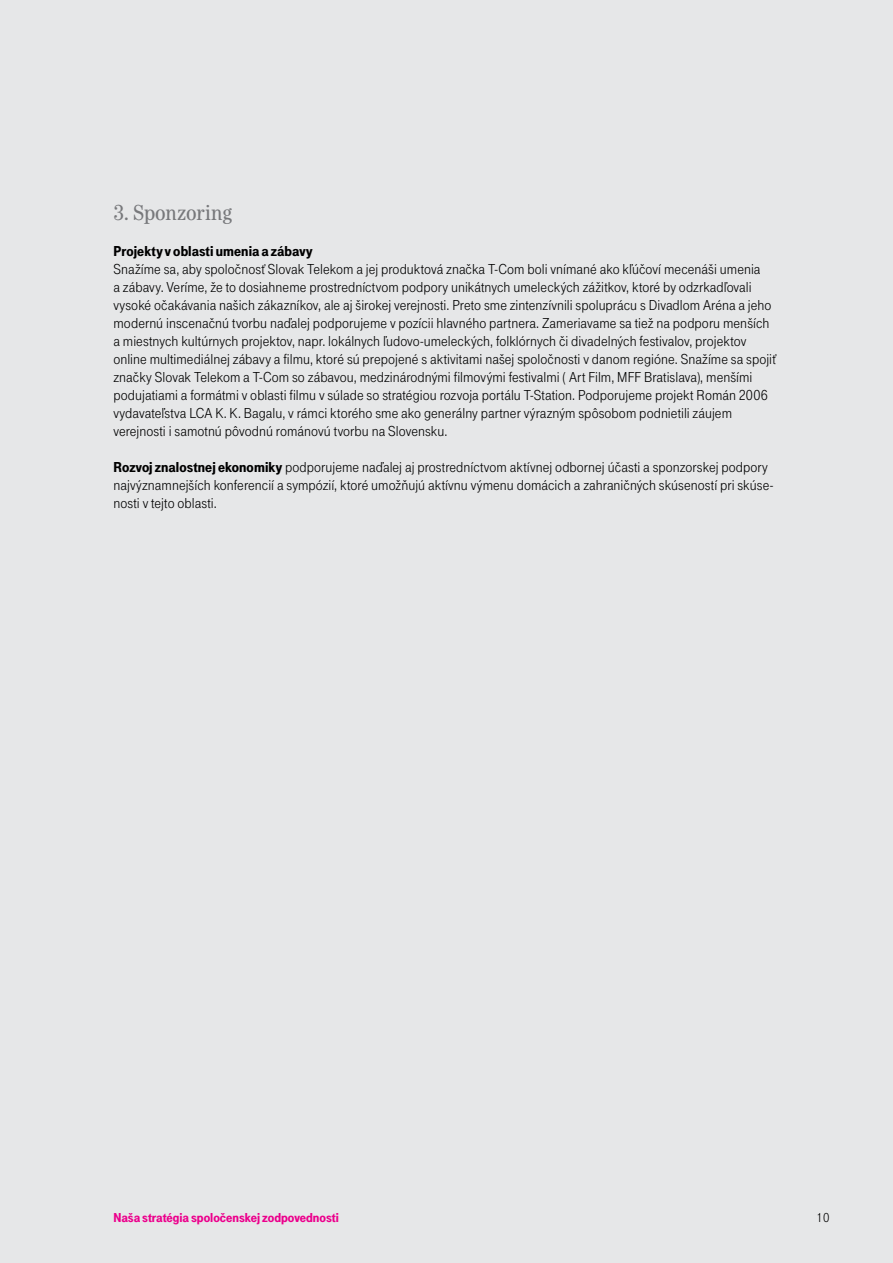
<style>
.page{position:relative;width:893px;height:1263px;background:#e6e7e8}
.page>*{position:absolute;margin:0;border:0;box-sizing:border-box;transform-origin:0 0}
.t1{font:22.5px "Tele Antiqua";color:#77787b}
.t2{font:15px/18px "Tele Grotesk Norm";letter-spacing:.005em;color:#000}
.t3{font:15px "Tele Grotesk Ultr";letter-spacing:.005em;color:#000}
.t4{font:13.5px "Tele Grotesk Ultr";color:#ec008c}
.t5{font:13.5px "Tele Grotesk Norm";color:#000}
.s1{font-family:"Tele Grotesk Ultr"}
</style>
<div class="page">
<h1 class="t1" style="left:113px;top:200px;width:120px">3. Sponzoring</h1>
<p class="t3" style="left:113px;top:242px;width:200px">Projekty v oblasti umenia a zábavy</p>
<p class="t2" style="left:113px;top:260px;width:664px">Snažíme sa, aby spoločnosť Slovak Telekom a jej produktová značka T-Com boli vnímané ako kľúčoví mecenáši umenia<br>a zábavy. Veríme, že to dosiahneme prostredníctvom podpory unikátnych umeleckých zážitkov, ktoré by odzrkadľovali vysoké očakávania našich zákazníkov, ale aj širokej verejnosti. Preto sme zintenzívnili spoluprácu s Divadlom Aréna a jeho modernú inscenačnú tvorbu naďalej podporujeme v pozícii hlavného partnera. Zameriavame sa tiež na podporu menších a miestnych kultúrnych projektov, napr. lokálnych ľudovo-umeleckých, folklórnych či divadelných festivalov, projektov online multimediálnej zábavy a filmu, ktoré sú prepojené s aktivitami našej spoločnosti v danom regióne. Snažíme sa spojiť značky Slovak Telekom a T-Com so zábavou, medzinárodnými filmovými festivalmi ( Art Film, MFF Bratislava), menšími podujatiami a formátmi v oblasti filmu v súlade so stratégiou rozvoja portálu T-Station. Podporujeme projekt Román 2006 vydavateľstva LCA K. K. Bagalu, v rámci ktorého sme ako generálny partner výrazným spôsobom podnietili záujem verejnosti i samotnú pôvodnú románovú tvorbu na Slovensku.</p>
<p class="t2" style="left:113px;top:458px;width:661px"><span class="s1">Rozvoj znalostnej ekonomiky</span> podporujeme naďalej aj prostredníctvom aktívnej odbornej účasti a sponzorskej podpory najvýznamnejších konferencií a sympózií, ktoré umožňujú aktívnu výmenu domácich a zahraničných skúseností pri skúse&shy;nosti v tejto oblasti.</p>
<p class="t4" style="left:113px;top:1210px;width:227px">Naša stratégia spoločenskej zodpovednosti</p>
<p class="t5" style="left:817px;top:1210px;width:14px">10</p>
</div>
